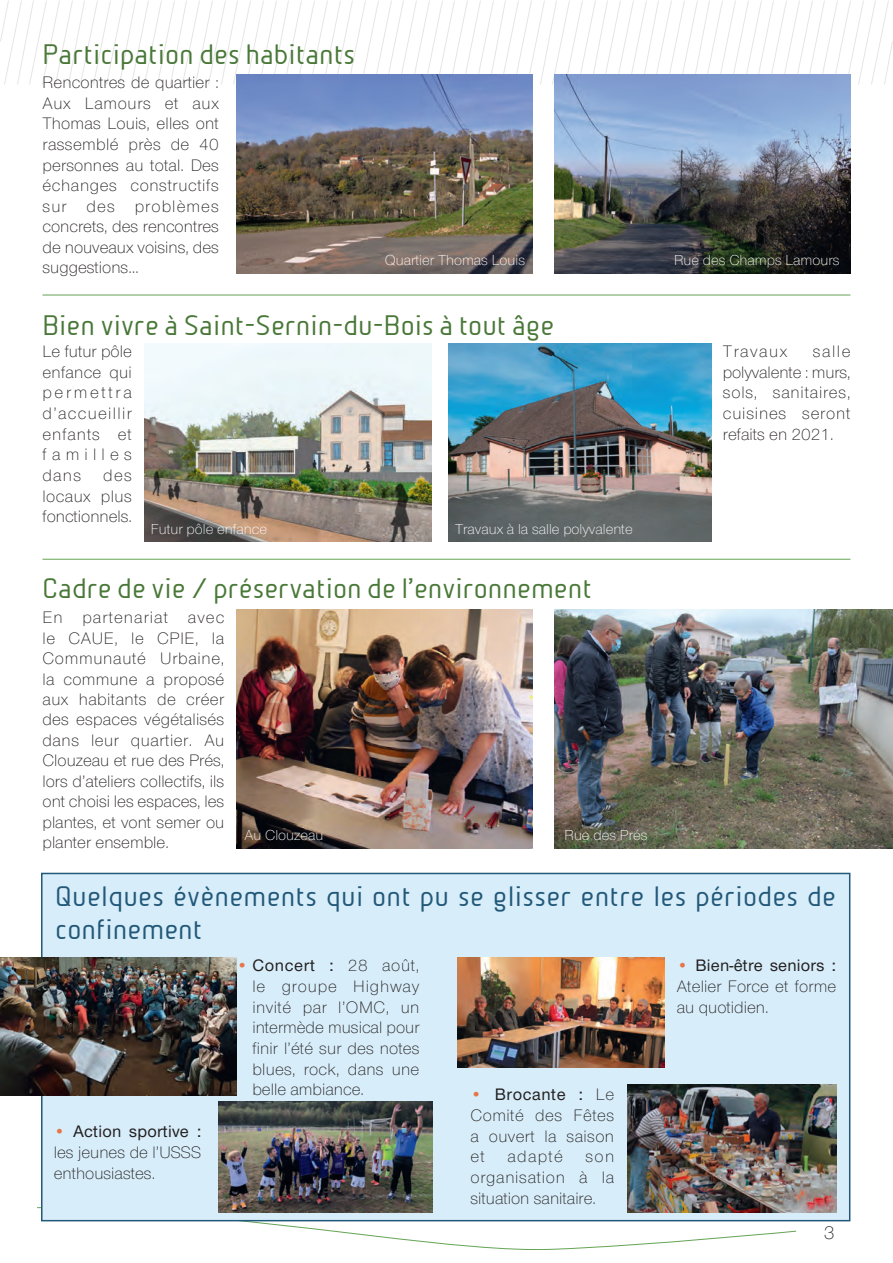
<style>
.page{position:relative;width:893px;height:1263px;background:#fff}
.page>*{position:absolute;margin:0;border:0;box-sizing:border-box;transform-origin:0 0}
.t1{font:27px "Beta Sans Norm";color:#497838}
.t2{font:27px/32.4px "Beta Sans Norm";letter-spacing:.01em;color:#225879}
.t3{font:300 19.5px "Nimbus Sans Novus T";color:#231f20}
.t4{font:300 17.25px/20.7px "Nimbus Sans Novus T";color:#231f20;text-align:justify}
.t5{font:300 17.25px "Nimbus Sans Novus T";letter-spacing:.085em;color:#231f20}
.t6{font:300 15px "Nimbus Sans Novus T";color:#fff}
.s1{color:#e87449}
.s2{font-weight:500}
</style>
<div class="page">
<svg style="left:0;top:0;width:893px;height:84px"></svg>
<svg style="left:37px;top:1207px;width:760px;height:43px"></svg>
<hr style="left:43px;top:295px;width:807px;height:1px;background:#64a454">
<img style="left:554px;top:75px;width:296px;height:198px">
<img style="left:237px;top:75px;width:296px;height:198px">
<img style="left:449px;top:343px;width:262px;height:199px">
<img style="left:145px;top:343px;width:287px;height:199px">
<img style="left:554px;top:610px;width:339px;height:238px">
<img style="left:237px;top:610px;width:296px;height:238px">
<hr style="left:43px;top:559px;width:807px;height:1px;background:#64a454">
<div style="left:41px;top:873px;width:809px;height:348px;background:#d7edf9;border:2px solid #225879"></div>
<img style="left:458px;top:958px;width:206px;height:110px">
<img style="left:218px;top:1101px;width:214px;height:111px">
<img style="left:627px;top:1084px;width:210px;height:128px">
<img style="left:0;top:958px;width:237px;height:138px">
<h1 class="t1" style="left:43px;top:38px;width:314px">Participation des habitants</h1>
<p class="t4" style="left:43px;top:72px;width:178px">Rencontres de quartier :<br>Aux Lamours et aux Thomas Louis, elles ont rassemblé près de 40 personnes au total. Des échanges constructifs sur des problèmes concrets, des rencontres de nouveaux voisins, des suggestions…</p>
<p class="t6" style="left:385px;top:251px;width:142px">Quartier Thomas Louis</p>
<h1 class="t1" style="left:43px;top:309px;width:513px">Bien vivre à Saint-Sernin-du-Bois à tout âge</h1>
<p class="t4" style="left:43px;top:340px;width:91px">Le futur pôle enfance qui permettra d’accueillir enfants et familles dans</p>
<p class="t4" style="left:43px;top:465px;width:91px;text-indent:61px">des locaux plus fonctionnels.</p>
<p class="t6" style="left:151px;top:521px;width:118px">Futur pôle enfance</p>
<p class="t6" style="left:455px;top:521px;width:179px">Travaux à la salle polyvalente</p>
<h1 class="t1" style="left:43px;top:572px;width:551px">Cadre de vie / préservation de l’environnement</h1>
<p class="t4" style="left:43px;top:607px;width:183px">En partenariat avec le CAUE, le CPIE, la Communauté Urbaine, la commune a proposé aux habitants de créer des espaces végétalisés dans leur quartier. Au Clouzeau et rue des Prés, lors d’ateliers collectifs, ils ont choisi les espaces, les plantes, et vont semer ou planter ensemble.</p>
<p class="t6" style="left:244px;top:826px;width:80px">Au Clouzeau</p>
<p class="t6" style="left:564px;top:826px;width:85px">Rue des Prés</p>
<p class="t6" style="left:674px;top:251px;width:167px">Rue des Champs Lamours</p>
<p class="t5" style="left:723px;top:341px;width:66px">Travaux</p>
<p class="t4" style="left:723px;top:340px;width:129px;text-indent:90px">salle polyvalente : murs, sols, sanitaires, cuisines seront refaits en 2021.</p>
<h1 class="t2" style="left:55px;top:880px;width:782px">Quelques évènements qui ont pu se glisser entre les périodes de confinement</h1>
<p class="t4" style="left:54px;top:1121px;width:149px"><span class="s1">•</span> <span class="s2">Action sportive : </span>les jeunes de l’USSS enthousiastes.</p>
<p class="t4" style="left:252px;top:955px;width:169px;text-indent:-16px"><span class="s1">•</span> <span class="s2">Concert :</span> 28 août, le groupe Highway invité par l’OMC, un intermède musical pour finir l’été sur des notes blues, rock, dans une belle ambiance.</p>
<p class="t4" style="left:470px;top:1084px;width:145px"><span class="s1">•</span> <span class="s2">Brocante :</span> Le Comité des Fêtes a ouvert la saison et</p>
<p class="t4" style="left:508px;top:1146px;width:57px">adapté</p>
<p class="t4" style="left:470px;top:1146px;width:145px;text-indent:115px">son organisation à la situation sanitaire.</p>
<p class="t4" style="left:677px;top:955px;width:161px"><span class="s1">•</span> <span class="s2">Bien-être seniors :<br></span>Atelier Force et forme au quotidien.</p>
<p class="t3" style="left:824px;top:1221px;width:12px">3</p>
</div>
